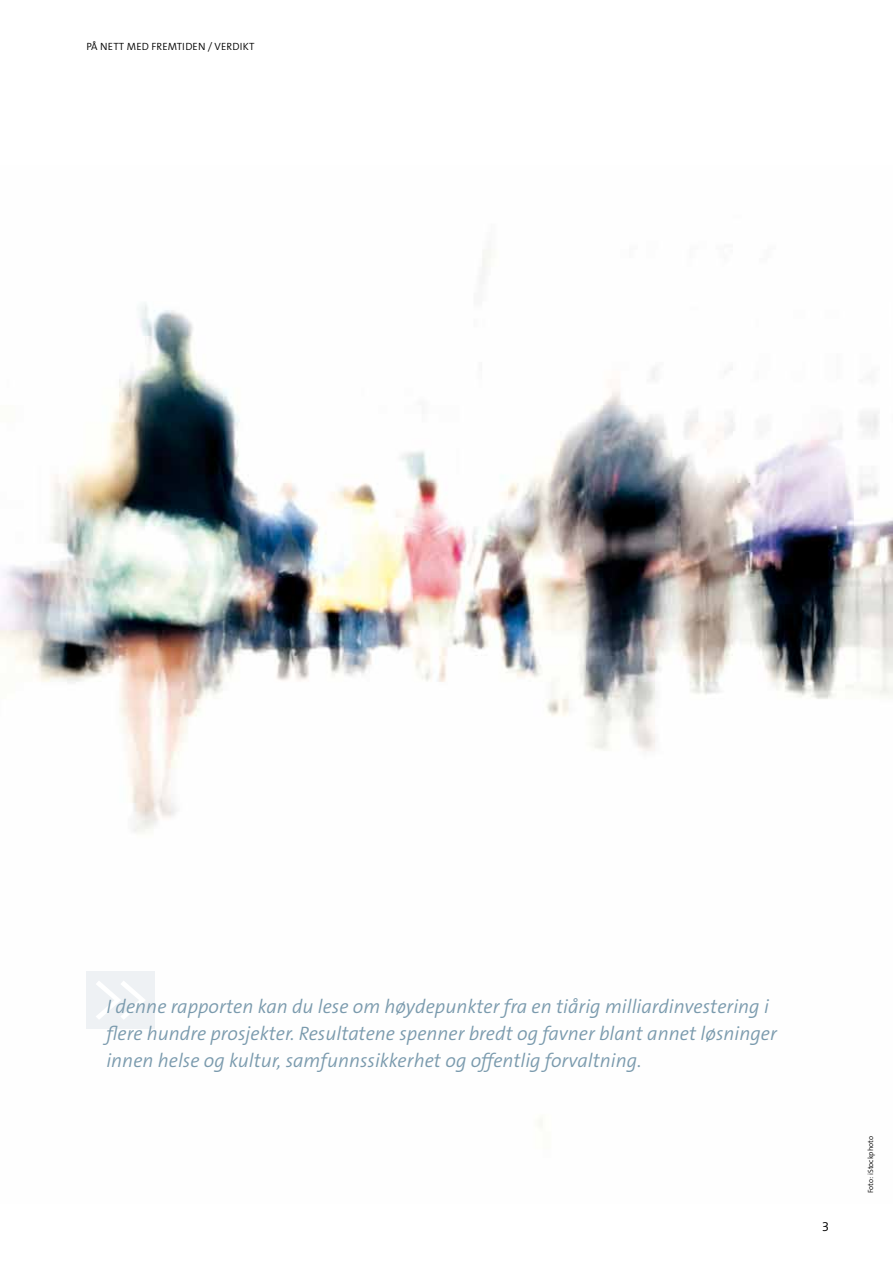
<style>
.page{position:relative;width:893px;height:1263px;background:#fff}
.page>*{position:absolute;margin:0;border:0;box-sizing:border-box;transform-origin:0 0}
.t1{font:italic 300 19.5px/27px "The Sans B4";color:#7a9aad}
.t2{font:300 13.5px "The Sans B4";color:#000}
.t3{font:300 10.5px "The Sans B4";letter-spacing:.01em;color:#000}
.t4{font:300 7.5px "The Sans B4";color:#000}
</style>
<div class="page">
<img style="left:0;top:249px;width:893px;height:878px">
<div style="left:86px;top:971px;width:69px;height:58px;background:#eaeef2"></div>
<svg style="left:96px;top:981px;width:50px;height:39px"></svg>
<p class="t3" style="left:86px;top:41px;width:170px">PÅ NETT MED FREMTIDEN / VERDIKT</p>
<p class="t1" style="left:106px;top:993px;width:672px">I denne rapporten kan du lese om høydepunkter fra en tiårig milliardinvestering i flere hundre prosjekter. Resultatene spenner bredt og favner blant annet løsninger innen helse og kultur, samfunnssikkerhet og offentlig forvaltning.</p>
<p class="t2" style="left:822px;top:1219px;width:9px">3</p>
<p class="t4" style="left:866px;top:1193px;width:58px;rotate:-90deg">Foto: iStockphoto</p>
</div>
